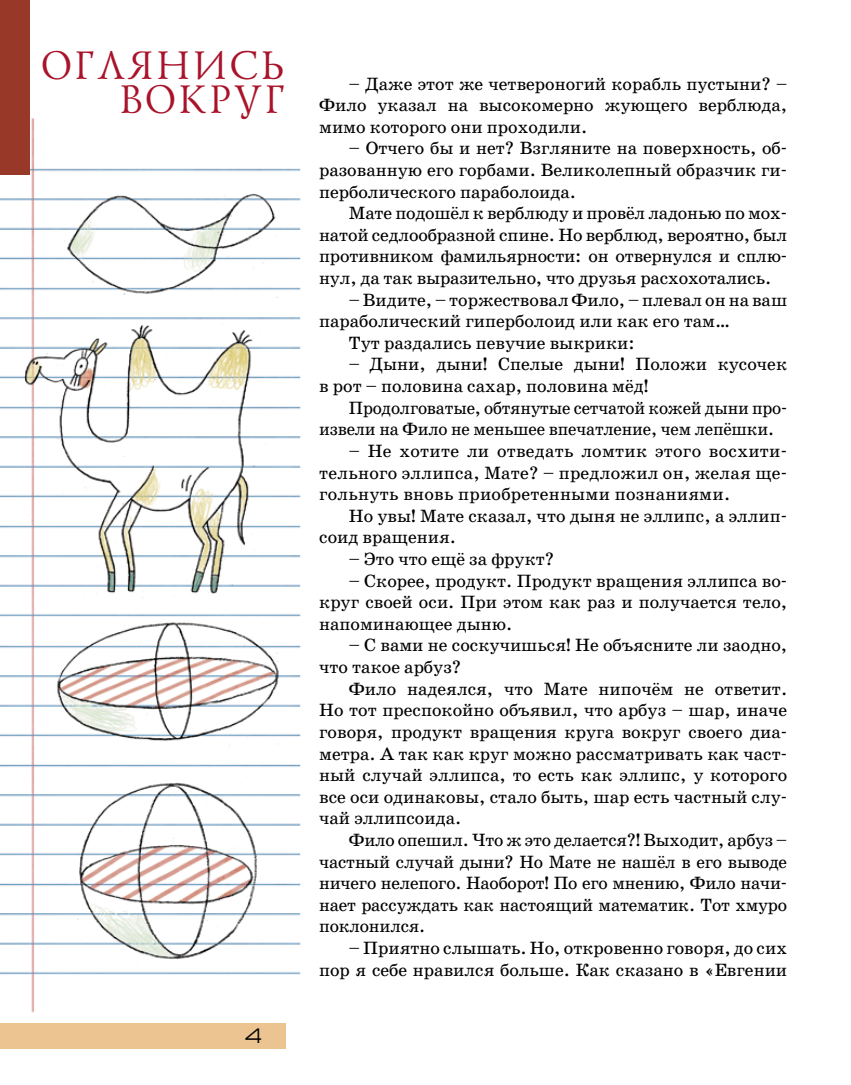
<style>
.page{position:relative;width:851px;height:1085px;background:#fff}
.page>*{position:absolute;margin:0;border:0;box-sizing:border-box;transform-origin:0 0}
.t1{font:40.8px/34.5px "Lazurski C";letter-spacing:.08em;color:#a9132a;text-align:right}
.t2{font:21px "Europe Ext";color:#000}
.t3{font:18px/21.6px "School Book C";color:#000;text-align:justify}
.t4{font:18px/21.6px "School Book C";color:#000;scale:.96 1}
</style>
<div class="page">
<img style="left:0;top:118px;width:301px;height:895px">
<div style="left:0;top:1023px;width:285px;height:25px;background:#ebc492"></div>
<svg style="left:40px;top:118px;width:247px;height:4px"></svg>
<div style="left:0;top:0;width:30px;height:174px;background:#973829"></div>
<h1 class="t1" style="left:39px;top:47px;width:244px">ОГЛЯНИСЬ<br>ВОКРУГ</h1>
<p class="t2" style="left:244px;top:1024px;width:20px">4</p>
<p class="t3" style="left:319px;top:73px;width:469px;text-indent:30px">– Даже этот же четвероногий корабль пустыни? – Фило указал на высокомерно жующего верблюда, мимо которого они проходили.</p>
<p class="t3" style="left:319px;top:138px;width:469px;text-indent:30px">– Отчего бы и нет? Взгляните на поверхность, об&shy;разованную его горбами. Великолепный образчик ги&shy;перболического параболоида.</p>
<p class="t3" style="left:319px;top:202px;width:469px;text-indent:30px">Мате подошёл к верблюду и провёл ладонью по мох&shy;натой седлообразной спине. Но верблюд, вероятно, был противником фамильярности: он отвернулся и сплю&shy;нул, да так выразительно, что друзья расхохотались.</p>
<p class="t3" style="left:349px;top:289px;width:439px">– Видите, – торжествовал Фило, – плевал он на ваш</p>
<p class="t3" style="left:319px;top:310px;width:412px">параболический гиперболоид или как его там…</p>
<p class="t3" style="left:349px;top:332px;width:287px">Тут раздались певучие выкрики:</p>
<p class="t3" style="left:319px;top:354px;width:469px;text-indent:30px">– Дыни, дыни! Спелые дыни! Положи кусочек в рот – половина сахар, половина мёд!</p>
<p class="t4" style="left:319px;top:397px;width:489px;text-indent:30px">Продолговатые, обтянутые сетчатой кожей дыни про&shy;извели на Фило не меньшее впечатление, чем лепёшки.</p>
<p class="t3" style="left:319px;top:440px;width:469px;text-indent:30px">– Не хотите ли отведать ломтик этого восхити&shy;тельного эллипса, Мате? – предложил он, желая ще&shy;гольнуть вновь приобретенными познаниями.</p>
<p class="t3" style="left:319px;top:505px;width:469px;text-indent:30px">Но увы! Мате сказал, что дыня не эллипс, а эллип&shy;соид вращения.</p>
<p class="t3" style="left:349px;top:548px;width:207px">– Это что ещё за фрукт?</p>
<p class="t3" style="left:319px;top:570px;width:469px;text-indent:30px">– Скорее, продукт. Продукт вращения эллипса во&shy;круг своей оси. При этом как раз и получается тело, напоминающее дыню.</p>
<p class="t3" style="left:319px;top:634px;width:469px;text-indent:30px">– С вами не соскучишься! Не объясните ли заодно, что такое арбуз?</p>
<p class="t3" style="left:319px;top:678px;width:469px;text-indent:30px">Фило надеялся, что Мате нипочём не ответит.<br>Но тот преспокойно объявил, что арбуз – шар, иначе говоря, продукт вращения круга вокруг своего диа&shy;метра. А так как круг можно рассматривать как част&shy;ный случай эллипса, то есть как эллипс, у которого все оси одинаковы, стало быть, шар есть частный слу&shy;чай эллипсоида.</p>
<p class="t3" style="left:319px;top:829px;width:469px;text-indent:30px">Фило опешил. Что ж это делается?! Выходит, арбуз – частный случай дыни? Но Мате не нашёл в его выводе ничего нелепого. Наоборот! По его мнению, Фило начи&shy;нает рассуждать как настоящий математик. Тот хмуро поклонился.</p>
<p class="t3" style="left:319px;top:937px;width:469px;text-align:right">– Приятно слышать. Но, откровенно говоря, до сих пор я себе нравился больше. Как сказано в «Евгении</p>
</div>
